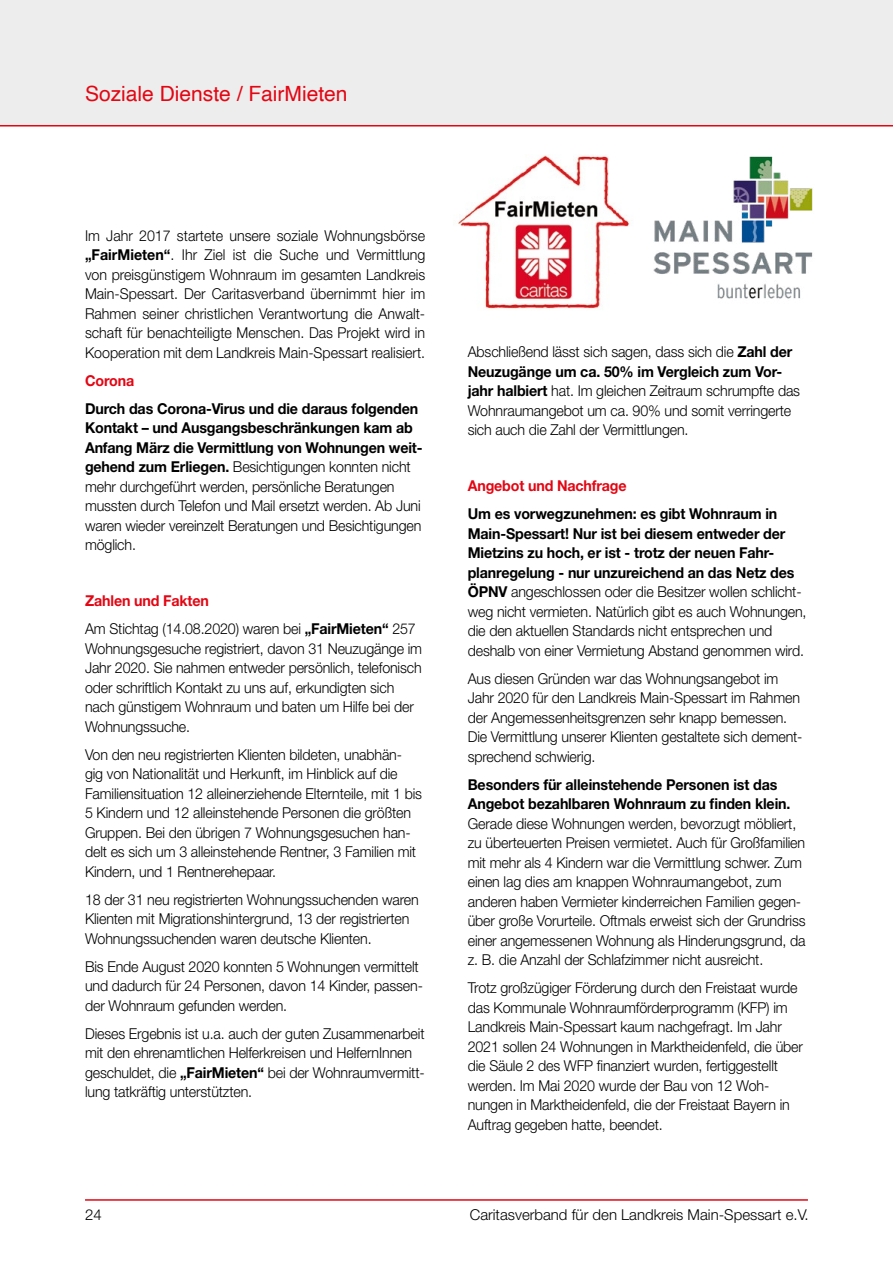
<style>
.page{position:relative;width:893px;height:1263px;background:#fff}
.page>*{position:absolute;margin:0;border:0;box-sizing:border-box;transform-origin:0 0}
.t1{font:21px "Helvetica";color:#e30613}
.t2{font:300 15px/19.5px "Helvetica Neue";letter-spacing:-.01em;color:#000;scale:.95 1}
.t3{font:700 15px/19.5px "Helvetica Neue";letter-spacing:-.01em;color:#000;scale:.95 1}
.t4{font:300 15px "Helvetica Neue";letter-spacing:-.01em;color:#000}
.t5{font:700 15px "Helvetica Neue";letter-spacing:-.01em;color:#e30613;scale:.95 1}
.s1{font-weight:700}
.s2{font-weight:700;color:#e30613}
</style>
<div class="page">
<div style="left:0;top:0;width:893px;height:125px;background:#ededed"></div>
<hr style="left:85px;top:1199px;width:723px;height:2px;background:#e30613">
<hr style="left:0;top:125px;width:893px;height:1px;background:#e30613">
<img style="left:453px;top:155px;width:177px;height:155px">
<img style="left:654px;top:156px;width:159px;height:143px">
<h1 class="t1" style="left:85px;top:77px;width:264px">Soziale Dienste / FairMieten</h1>
<p class="t2" style="left:85px;top:225px;width:360px;text-align:justify">Im Jahr 2017 startete unsere soziale Wohnungsbörse <span class="s1">„FairMieten“</span>. Ihr Ziel ist die Suche und Vermittlung von preisgünstigem Wohnraum im gesamten Landkreis Main-Spessart. Der Caritasverband übernimmt hier im Rahmen seiner christlichen Verantwortung die Anwalt&shy;schaft für benachteiligte Menschen. Das Projekt wird in Kooperation mit dem Landkreis Main-Spessart realisiert.</p>
<p class="t5" style="left:85px;top:371px;width:53px">Corona</p>
<p class="t2" style="left:85px;top:398px;width:357px"><span class="s1">Durch das Corona-Virus und die daraus folgenden Kontakt – und Ausgangsbeschränkungen kam ab Anfang März die Vermittlung von Wohnungen weit&shy;gehend zum Erliegen.</span> Besichtigungen konnten nicht mehr durchgeführt werden, persönliche Beratungen mussten durch Telefon und Mail ersetzt werden. Ab Juni waren wieder vereinzelt Beratungen und Besichtigungen möglich.</p>
<p class="t2" style="left:85px;top:587px;width:350px;line-height:28px"><span class="s2">Zahlen und Fakten<br></span>Am Stichtag (14.08.2020) waren bei <span class="s1">„FairMieten“</span> 257</p>
<p class="t2" style="left:85px;top:638px;width:356px">Wohnungsgesuche registriert, davon 31 Neuzugänge im Jahr 2020. Sie nahmen entweder persönlich, telefonisch oder schriftlich Kontakt zu uns auf, erkundigten sich nach günstigem Wohnraum und baten um Hilfe bei der Wohnungssuche.</p>
<p class="t2" style="left:85px;top:744px;width:356px">Von den neu registrierten Klienten bildeten, unabhän&shy;gig von Nationalität und Herkunft, im Hinblick auf die Familiensituation 12 alleinerziehende Elternteile, mit 1 bis 5 Kindern und 12 alleinstehende Personen die größten Gruppen. Bei den übrigen 7 Wohnungsgesuchen han&shy;delt es sich um 3 alleinstehende Rentner, 3 Familien mit Kindern, und 1 Rentnerehepaar.</p>
<p class="t2" style="left:85px;top:889px;width:353px">18 der 31 neu registrierten Wohnungssuchenden waren<br>Klienten mit Migrationshintergrund, 13 der registrierten<br>Wohnungssuchenden waren deutsche Klienten.</p>
<p class="t2" style="left:85px;top:956px;width:357px">Bis Ende August 2020 konnten 5 Wohnungen vermittelt und dadurch für 24 Personen, davon 14 Kinder, passen&shy;der Wohnraum gefunden werden.</p>
<p class="t2" style="left:85px;top:1023px;width:359px">Dieses Ergebnis ist u.a. auch der guten Zusammenarbeit mit den ehrenamtlichen Helferkreisen und HelfernInnen geschuldet, die <span class="s1">„FairMieten“</span> bei der Wohnraumvermitt&shy;lung tatkräftig unterstützten.</p>
<p class="t2" style="left:468px;top:342px;width:351px">Abschließend lässt sich sagen, dass sich die <span class="s1">Zahl der Neuzugänge um ca. 50% im Vergleich zum Vor&shy;jahr halbiert</span> hat. Im gleichen Zeitraum schrumpfte das Wohnraumangebot um ca. 90% und somit verringerte sich auch die Zahl der Vermittlungen.</p>
<p class="t5" style="left:468px;top:477px;width:169px">Angebot und Nachfrage</p>
<p class="t2" style="left:468px;top:504px;width:358px"><span class="s1">Um es vorwegzunehmen: es gibt Wohnraum in Main-Spessart! Nur ist bei diesem entweder der Mietzins zu hoch, er ist - trotz der neuen Fahr&shy;planregelung - nur unzureichend an das Netz des ÖPNV</span> angeschlossen oder die Besitzer wollen schlicht&shy;weg nicht vermieten. Natürlich gibt es auch Wohnungen, die den aktuellen Standards nicht entsprechen und deshalb von einer Vermietung Abstand genommen wird.</p>
<p class="t2" style="left:468px;top:668px;width:354px">Aus diesen Gründen war das Wohnungsangebot im Jahr 2020 für den Landkreis Main-Spessart im Rahmen der Angemessenheitsgrenzen sehr knapp bemessen.<br>Die Vermittlung unserer Klienten gestaltete sich dement&shy;sprechend schwierig.</p>
<p class="t3" style="left:468px;top:774px;width:341px">Besonders für alleinstehende Personen ist das<br>Angebot bezahlbaren Wohnraum zu finden klein.</p>
<p class="t2" style="left:468px;top:813px;width:357px">Gerade diese Wohnungen werden, bevorzugt möbliert, zu überteuerten Preisen vermietet. Auch für Großfamilien mit mehr als 4 Kindern war die Vermittlung schwer. Zum einen lag dies am knappen Wohnraumangebot, zum anderen haben Vermieter kinderreichen Familien gegen&shy;über große Vorurteile. Oftmals erweist sich der Grundriss einer angemessenen Wohnung als Hinderungsgrund, da z. B. die Anzahl der Schlafzimmer nicht ausreicht.</p>
<p class="t2" style="left:468px;top:978px;width:354px">Trotz großzügiger Förderung durch den Freistaat wurde das Kommunale Wohnraumförderprogramm (KFP) im Landkreis Main-Spessart kaum nachgefragt. Im Jahr 2021 sollen 24 Wohnungen in Marktheidenfeld, die über die Säule 2 des WFP finanziert wurden, fertiggestellt werden. Im Mai 2020 wurde der Bau von 12 Woh&shy;nungen in Marktheidenfeld, die der Freistaat Bayern in Auftrag gegeben hatte, beendet.</p>
<p class="t4" style="left:85px;top:1205px;width:18px">24</p>
<p class="t4" style="left:470px;top:1205px;width:340px">Caritasverband für den Landkreis Main-Spessart e.V.</p>
</div>
